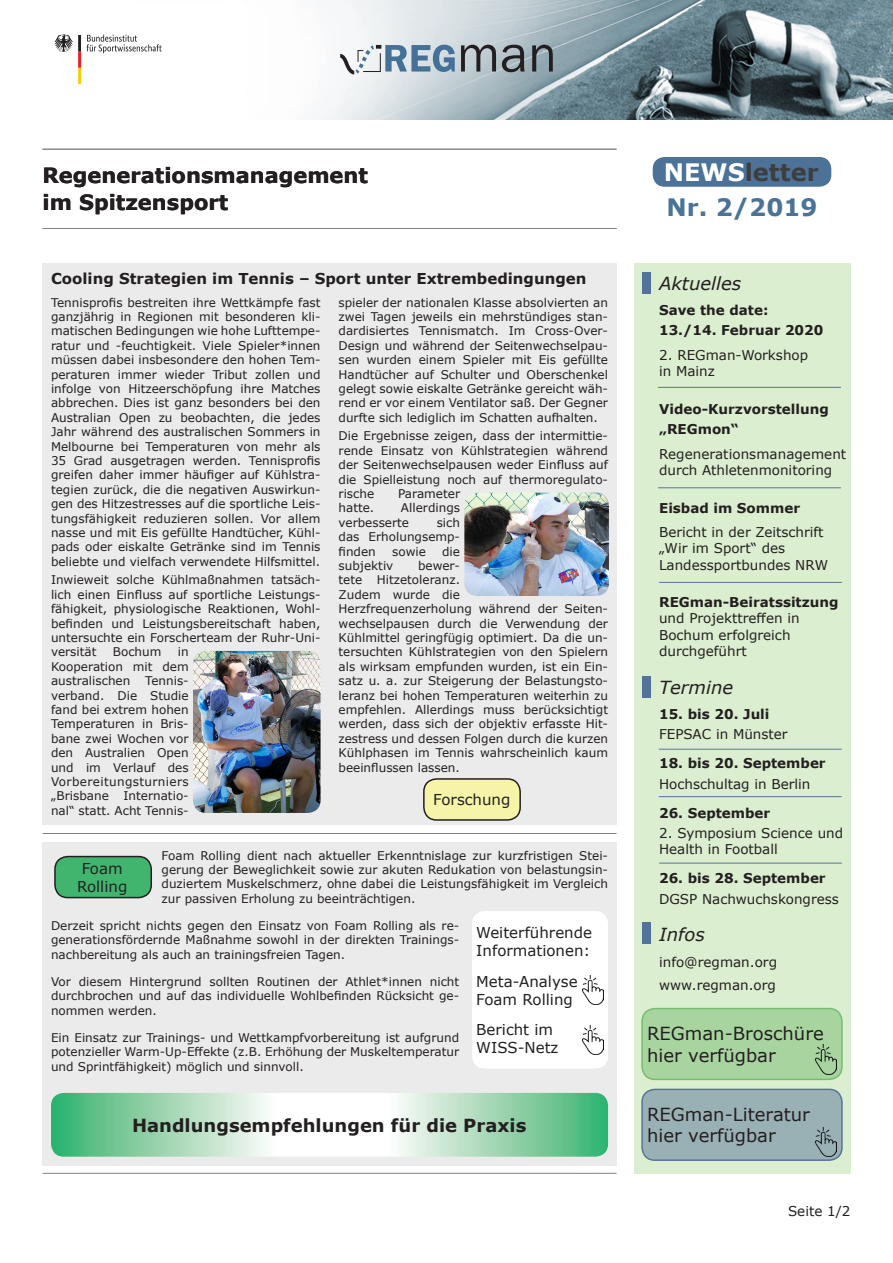
<style>
.page{position:relative;width:893px;height:1263px;background:#fff}
.page>*{position:absolute;margin:0;border:0;box-sizing:border-box;transform-origin:0 0}
.t1{font:700 24px/34.7px "Verdana";color:#4b7398}
.t2{font:700 21px/27px "Verdana";color:#231f20}
.t3{font:18px "Verdana";color:#231f20}
.t4{font:700 18px "Verdana";color:#231f20}
.t5{font:italic 18px "Verdana";color:#231f20}
.t6{font:15px/18px "Verdana";color:#231f20}
.t7{font:700 15px "Verdana";color:#231f20}
.t8{font:13.5px/16.2px "Verdana";color:#231f20}
.t9{font:700 13.5px/16.2px "Verdana";color:#231f20}
.t10{font:12px/14.4px "Verdana";color:#231f20;text-align:justify}
.s1{color:#fff}
.s2{color:#3e3e3f}
.s3{font-weight:400}
</style>
<div class="page">
<img style="left:324px;top:0;width:569px;height:119px">
<div style="left:653px;top:157px;width:178px;height:30px;background:#4c7298;border-radius:12px"></div>
<hr style="left:43px;top:149px;width:574px;height:1px;background:#808285">
<svg style="left:461px;top:45px;width:35px;height:27px"></svg>
<svg style="left:502px;top:45px;width:23px;height:27px"></svg>
<svg style="left:532px;top:45px;width:21px;height:27px"></svg>
<svg style="left:340px;top:45px;width:115px;height:29px"></svg>
<svg style="left:87px;top:35px;width:75px;height:18px"></svg>
<svg style="left:54px;top:34px;width:27px;height:50px"></svg>
<hr style="left:43px;top:228px;width:574px;height:1px;background:#808285">
<div style="left:634px;top:264px;width:216px;height:910px;background:#dbeecf"></div>
<hr style="left:43px;top:1173px;width:574px;height:1px;background:#808285">
<div style="left:642px;top:272px;width:9px;height:21px;background:#527299"></div>
<div style="left:642px;top:676px;width:9px;height:21px;background:#527299"></div>
<div style="left:642px;top:1089px;width:200px;height:71px;background:#99b1b5;border-radius:13px"></div>
<div style="left:641px;top:1089px;width:202px;height:72px;border:2px solid #58749c;border-radius:13px"></div>
<div style="left:43px;top:264px;width:574px;height:561px;background:#ecebeb"></div>
<div style="left:642px;top:923px;width:9px;height:21px;background:#527299"></div>
<hr style="left:658px;top:387px;width:183px;height:1px;background:#58749c">
<img style="left:193px;top:651px;width:128px;height:162px">
<img style="left:464px;top:493px;width:145px;height:103px">
<div style="left:43px;top:842px;width:574px;height:323px;background:#ecebeb"></div>
<hr style="left:43px;top:833px;width:574px;height:1px;background:#808285">
<svg style="left:51px;top:1093px;width:557px;height:64px;background:#b0dec2"></svg>
<div style="left:472px;top:911px;width:136px;height:157px;background:#fff;border-radius:13px"></div>
<div style="left:424px;top:779px;width:96px;height:41px;background:#f5f4a8;border-radius:13px"></div>
<div style="left:423px;top:778px;width:98px;height:43px;border:2px solid #231f20;border-radius:13px"></div>
<div style="left:55px;top:856px;width:96px;height:41px;background:#41b56e;border-radius:13px"></div>
<div style="left:54px;top:856px;width:98px;height:42px;border:2px solid #231f20;border-radius:13px"></div>
<div style="left:642px;top:1008px;width:200px;height:71px;background:#a8d59f;border-radius:13px"></div>
<div style="left:641px;top:1008px;width:202px;height:72px;border:2px solid #76bd70;border-radius:13px"></div>
<hr style="left:658px;top:487px;width:183px;height:1px;background:#58749c">
<hr style="left:659px;top:582px;width:183px;height:1px;background:#58749c">
<hr style="left:659px;top:749px;width:183px;height:1px;background:#58749c">
<hr style="left:659px;top:796px;width:183px;height:1px;background:#58749c">
<hr style="left:659px;top:863px;width:183px;height:1px;background:#58749c">
<img style="left:583px;top:975px;width:21px;height:29px">
<img style="left:583px;top:1025px;width:21px;height:29px">
<img style="left:816px;top:1045px;width:21px;height:29px">
<img style="left:816px;top:1127px;width:21px;height:30px">
<h2 class="t2" style="left:43px;top:162px;width:327px">Regenerationsmanagement im Spitzensport</h2>
<h1 class="t1" style="left:664px;top:154px;width:156px"><span class="s1">NEWS</span><span class="s2">letter<br></span>Nr. 2/2019</h1>
<p class="t7" style="left:51px;top:268px;width:537px">Cooling Strategien im Tennis – Sport unter Extrembedingungen</p>
<p class="t10" style="left:51px;top:295px;width:271px">Tennisprofis bestreiten ihre Wettkämpfe fast ganzjährig in Regionen mit besonderen kli&shy;matischen Bedingungen wie hohe Lufttempe&shy;ratur und -feuchtigkeit. Viele Spieler*innen müssen dabei insbesondere den hohen Tem&shy;peraturen immer wieder Tribut zollen und infolge von Hitzeerschöpfung ihre Matches abbrechen. Dies ist ganz besonders bei den Australian Open zu beobachten, die jedes Jahr während des australischen Sommers in Melbourne bei Temperaturen von mehr als 35 Grad ausgetragen werden. Tennisprofis greifen daher immer häufiger auf Kühlstra&shy;tegien zurück, die die negativen Auswirkun&shy;gen des Hitzestresses auf die sportliche Leis&shy;tungsfähigkeit reduzieren sollen. Vor allem nasse und mit Eis gefüllte Handtücher, Kühl&shy;pads oder eiskalte Getränke sind im Tennis beliebte und vielfach verwendete Hilfsmittel.</p>
<p class="t10" style="left:51px;top:573px;width:271px">Inwieweit solche Kühlmaßnahmen tatsäch&shy;lich einen Einfluss auf sportliche Leistungs&shy;fähigkeit, physiologische Reaktionen, Wohl&shy;befinden und Leistungsbereitschaft haben, untersuchte ein Forscherteam der Ruhr-Uni&shy;versität</p>
<p class="t10" style="left:339px;top:295px;width:271px">spieler der nationalen Klasse absolvierten an zwei Tagen jeweils ein mehrstündiges stan&shy;dardisiertes Tennismatch. Im Cross-Over-Design und während der Seitenwechselpau&shy;sen wurden einem Spieler mit Eis gefüllte Handtücher auf Schulter und Oberschenkel gelegt sowie eiskalte Getränke gereicht wäh&shy;rend er vor einem Ventilator saß. Der Gegner durfte sich lediglich im Schatten aufhalten.</p>
<p class="t10" style="left:339px;top:429px;width:271px">Die Ergebnisse zeigen, dass der intermittie&shy;rende Einsatz von Kühlstrategien während der Seitenwechselpausen weder Einfluss auf die Spielleistung noch auf thermoregulato&shy;rische</p>
<p class="t10" style="left:398px;top:486px;width:64px">Parameter</p>
<p class="t10" style="left:339px;top:501px;width:123px;text-indent:62px">Allerdings verbesserte</p>
<p class="t10" style="left:339px;top:501px;width:37px">hatte.</p>
<p class="t10" style="left:339px;top:515px;width:123px;text-indent:98px">sich das Erholungsemp&shy;finden</p>
<p class="t10" style="left:392px;top:544px;width:35px">sowie</p>
<p class="t10" style="left:442px;top:544px;width:19px">die</p>
<p class="t10" style="left:339px;top:558px;width:56px">subjektiv</p>
<p class="t10" style="left:339px;top:558px;width:271px;text-align:left;text-indent:79px">bewer-<br>tete Hitzetoleranz.<br>Zudem wurde die<br>Herzfrequenzerholung während der Seiten&shy;wechselpausen durch die Verwendung der Kühlmittel geringfügig optimiert. Da die un&shy;tersuchten Kühlstrategien von den Spielern als wirksam empfunden wurden, ist ein Ein&shy;satz u. a. zur Steigerung der Belastungsto&shy;leranz bei hohen Temperaturen weiterhin zu empfehlen. Allerdings muss berücksichtigt werden, dass sich der objektiv erfasste Hit&shy;zestress und dessen Folgen durch die kurzen Kühlphasen im Tennis wahrscheinlich kaum beeinflussen lassen.</p>
<p class="t10" style="left:113px;top:645px;width:50px">Bochum</p>
<p class="t10" style="left:51px;top:645px;width:139px;text-indent:127px">in Kooperation mit dem australischen Tennis&shy;verband. Die Studie fand bei extrem hohen Temperaturen in Bris&shy;bane zwei Wochen vor den Australien Open und im Verlauf des Vorbereitungsturniers „Brisbane Internatio&shy;nal“ statt. Acht Tennis-</p>
<p class="t6" style="left:433px;top:790px;width:79px">Forschung</p>
<p class="t10" style="left:162px;top:848px;width:448px">Foam Rolling dient nach aktueller Erkenntnislage zur kurzfristigen Stei&shy;gerung der Beweglichkeit sowie zur akuten Redukation von belastungsin&shy;duziertem Muskelschmerz, ohne dabei die Leistungsfähigkeit im Vergleich zur passiven Erholung zu beeinträchtigen.</p>
<p class="t10" style="left:51px;top:918px;width:410px">Derzeit spricht nichts gegen den Einsatz von Foam Rolling als re&shy;generationsfördernde Maßnahme sowohl in der direkten Trainings&shy;nachbereitung als auch an trainingsfreien Tagen.</p>
<p class="t10" style="left:51px;top:974px;width:410px">Vor diesem Hintergrund sollten Routinen der Athlet*innen nicht durchbrochen und auf das individuelle Wohlbefinden Rücksicht ge&shy;nommen werden.</p>
<p class="t10" style="left:51px;top:1030px;width:410px">Ein Einsatz zur Trainings- und Wettkampfvorbereitung ist aufgrund potenzieller Warm-Up-Effekte (z.B. Erhöhung der Muskeltemperatur und Sprintfähigkeit) möglich und sinnvoll.</p>
<p class="t6" style="left:77px;top:859px;width:52px;text-align:center">Foam<br>Rolling</p>
<p class="t6" style="left:476px;top:923px;width:117px">Weiterführende<br>Informationen:</p>
<p class="t6" style="left:476px;top:972px;width:103px">Meta-Analyse</p>
<p class="t6" style="left:476px;top:990px;width:98px">Foam Rolling</p>
<p class="t6" style="left:476px;top:1021px;width:78px">Bericht im</p>
<p class="t6" style="left:476px;top:1039px;width:84px">WISS-Netz</p>
<p class="t4" style="left:132px;top:1112px;width:396px">Handlungsempfehlungen für die Praxis</p>
<p class="t5" style="left:659px;top:271px;width:84px">Aktuelles</p>
<p class="t9" style="left:659px;top:302px;width:111px">Save the date:</p>
<p class="t9" style="left:659px;top:322px;width:166px">13./14. Februar 2020</p>
<p class="t8" style="left:659px;top:347px;width:151px">2. REGman-Workshop</p>
<p class="t8" style="left:659px;top:363px;width:57px">in Mainz</p>
<p class="t9" style="left:659px;top:400px;width:171px">Video-Kurzvorstellung</p>
<p class="t9" style="left:659px;top:421px;width:81px">„REGmon“</p>
<p class="t8" style="left:659px;top:446px;width:189px">Regenerationsmanagement durch Athletenmonitoring</p>
<p class="t9" style="left:659px;top:499px;width:142px">Eisbad im Sommer</p>
<p class="t8" style="left:659px;top:524px;width:166px">Bericht in der Zeitschrift</p>
<p class="t8" style="left:659px;top:540px;width:128px">„Wir im Sport“ des</p>
<p class="t8" style="left:659px;top:556px;width:170px">Landessportbundes NRW</p>
<p class="t9" style="left:659px;top:594px;width:181px">REGman-Beiratssitzung <span class="s3">und Projekttreffen in</span></p>
<p class="t8" style="left:659px;top:626px;width:133px">Bochum erfolgreich</p>
<p class="t8" style="left:659px;top:642px;width:89px">durchgeführt</p>
<p class="t5" style="left:659px;top:675px;width:76px">Termine</p>
<p class="t9" style="left:659px;top:705px;width:112px">15. bis 20. Juli</p>
<p class="t8" style="left:659px;top:726px;width:130px">FEPSAC in Münster</p>
<p class="t9" style="left:659px;top:755px;width:168px">18. bis 20. September</p>
<p class="t8" style="left:659px;top:775px;width:153px">Hochschultag in Berlin</p>
<p class="t9" style="left:659px;top:804px;width:113px">26. September</p>
<p class="t8" style="left:659px;top:825px;width:186px">2. Symposium Science und<br>Health in Football</p>
<p class="t9" style="left:659px;top:870px;width:168px">26. bis 28. September</p>
<p class="t8" style="left:659px;top:891px;width:181px">DGSP Nachwuchskongress</p>
<p class="t5" style="left:659px;top:922px;width:47px">Infos</p>
<p class="t8" style="left:659px;top:954px;width:119px">info@regman.org</p>
<p class="t8" style="left:659px;top:976px;width:118px">www.regman.org</p>
<p class="t3" style="left:647px;top:1021px;width:178px">REGman-Broschüre</p>
<p class="t3" style="left:647px;top:1043px;width:130px">hier verfügbar</p>
<p class="t3" style="left:647px;top:1102px;width:164px">REGman-Literatur</p>
<p class="t3" style="left:647px;top:1123px;width:130px">hier verfügbar</p>
<p class="t8" style="left:788px;top:1203px;width:64px">Seite 1/2</p>
</div>
